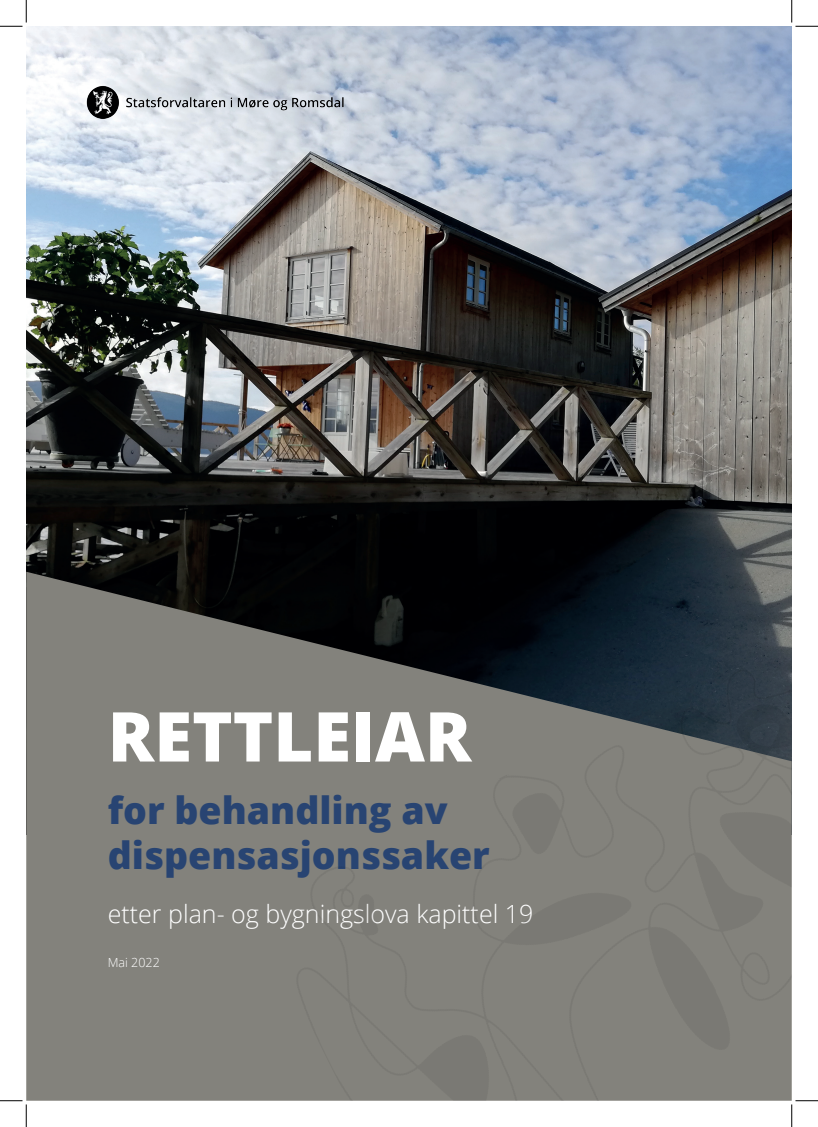
<style>
.page{position:relative;width:818px;height:1127px;background:#fff}
.page>*{position:absolute;margin:0;border:0;box-sizing:border-box;transform-origin:0 0}
.t1{font:800 68.75px "Open Sans";color:#fff}
.t2{font:800 37.5px/45px "Open Sans";color:#284472}
.t3{font:300 25px "Open Sans";color:#fff}
.t4{font:300 12.5px "Open Sans";color:#fff}
</style>
<div class="page">
<img style="left:26px;top:26px;width:766px;height:545px">
<svg style="left:26px;top:571px;width:766px;height:529px;background:#646562"></svg>
<img style="left:61px;top:76px;width:303px;height:60px">
<img style="left:249px;top:631px;width:543px;height:469px">
<svg style="left:0;top:0;width:27px;height:27px"></svg>
<svg style="left:0;top:1100px;width:27px;height:26px"></svg>
<svg style="left:791px;top:0;width:27px;height:27px"></svg>
<svg style="left:791px;top:1100px;width:27px;height:26px"></svg>
<h1 class="t1" style="left:108px;top:684px;width:365px">RETTLEIAR</h1>
<h2 class="t2" style="left:108px;top:786px;width:384px">for behandling av dispensasjonssaker</h2>
<p class="t3" style="left:108px;top:896px;width:427px">etter plan- og bygningslova kapittel 19</p>
<p class="t4" style="left:108px;top:953px;width:54px">Mai 2022</p>
</div>
